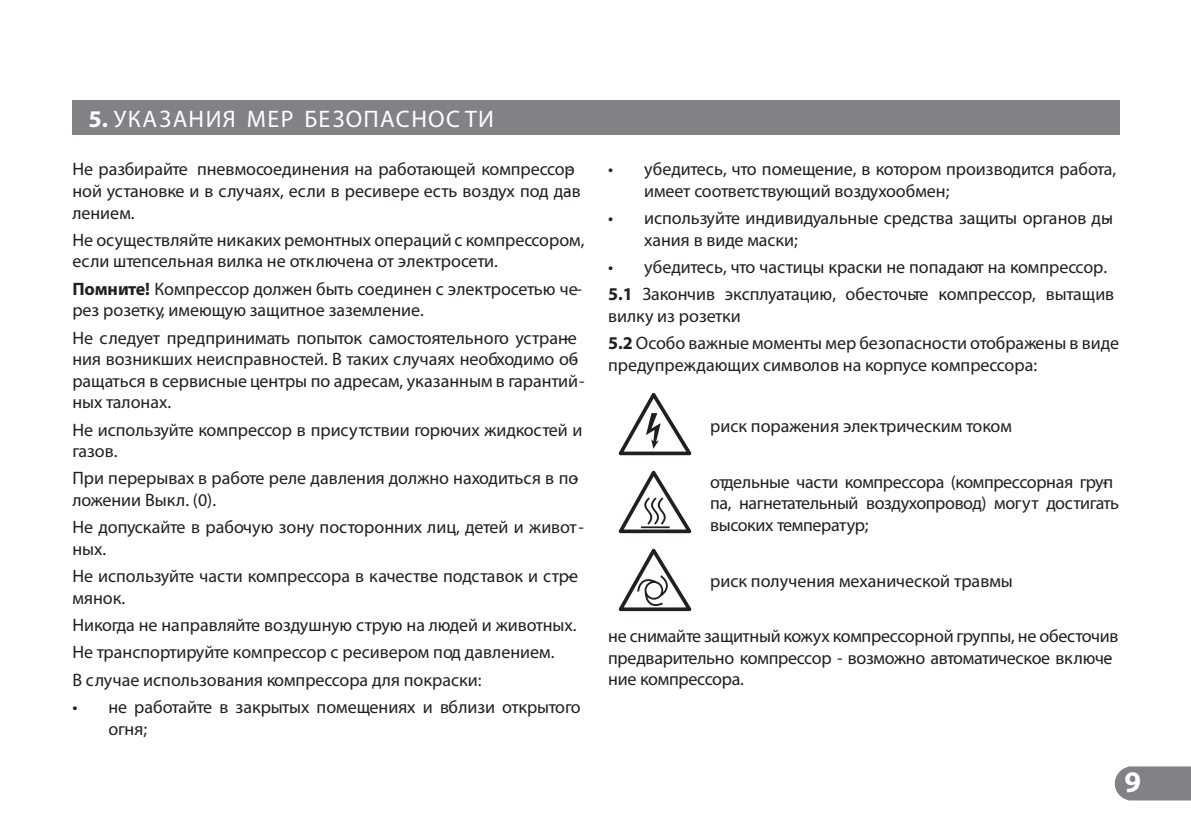
<style>
.page{position:relative;width:1191px;height:838px;background:#fff}
.page>*{position:absolute;margin:0;border:0;box-sizing:border-box;transform-origin:0 0}
.t1{font:700 30px "Myriad Pro";color:#fff}
.t2{font:24px "Myriad Pro";letter-spacing:.06em;color:#fff}
.t3{font:18px/21.6px "Myriad Pro";color:#231f20}
.t4{font:18px/21.6px "Myriad Pro";letter-spacing:-.02em;color:#231f20}
.s1{font-weight:700}
</style>
<div class="page">
<svg style="left:1114px;top:766px;width:76px;height:34px;background:#888a8d"></svg>
<div style="left:72px;top:101px;width:1047px;height:34px;background:#808285"></div>
<svg style="left:618px;top:393px;width:73px;height:62px"></svg>
<svg style="left:618px;top:548px;width:73px;height:63px"></svg>
<svg style="left:618px;top:471px;width:73px;height:62px"></svg>
<h2 class="t2" style="left:88px;top:109px;width:407px"><span class="s1">5.</span> УКАЗАНИЯ МЕР БЕЗОПАСНОС ТИ</h2>
<p class="t3" style="left:72px;top:160px;width:510px">Не разбирайте пневмосоединения на работающей компрессор&shy;ной установке и в случаях, если в ресивере есть воздух под дав&shy;лением.</p>
<p class="t3" style="left:72px;top:231px;width:513px">Не осуществляйте никаких ремонтных операций с компрессором, если штепсельная вилка не отключена от электросети.</p>
<p class="t3" style="left:72px;top:279px;width:511px"><span class="s1">Помните!</span> Компрессор должен быть соединен с электросетью че&shy;рез розетку, имеющую защитное заземление.</p>
<p class="t3" style="left:72px;top:328px;width:514px">Не следует предпринимать попыток самостоятельного устране&shy;ния возникших неисправностей. В таких случаях необходимо об&shy;ращаться в сервисные центры по адресам, указанным в гарантий&shy;ных талонах.</p>
<p class="t3" style="left:72px;top:420px;width:511px">Не используйте компрессор в присутствии горючих жидкостей и газов.</p>
<p class="t3" style="left:72px;top:469px;width:507px">При перерывах в работе реле давления должно находиться в по&shy;ложении Выкл. (0).</p>
<p class="t3" style="left:72px;top:518px;width:513px">Не допускайте в рабочую зону посторонних лиц, детей и живот&shy;ных.</p>
<p class="t3" style="left:72px;top:567px;width:507px">Не используйте части компрессора в качестве подставок и стре&shy;мянок.</p>
<p class="t3" style="left:72px;top:613px;width:505px;line-height:27.2px">Никогда не направляйте воздушную струю на людей и животных.<br>Не транспортируйте компрессор с ресивером под давлением.<br>В случае использования компрессора для покраски:</p>
<p class="t3" style="left:108px;top:698px;width:473px;text-indent:-36px">• не работайте в закрытых помещениях и вблизи открытого огня;</p>
<p class="t3" style="left:644px;top:160px;width:473px;text-indent:-36px">• убедитесь, что помещение, в котором производится работа, имеет соответствующий воздухообмен;</p>
<p class="t3" style="left:644px;top:209px;width:470px;text-indent:-36px">• используйте индивидуальные средства защиты органов ды&shy;хания в виде маски;</p>
<p class="t3" style="left:608px;top:255px;width:507px;line-height:27.2px">• убедитесь, что частицы краски не попадают на компрессор.<br><span class="s1">5.1</span> Закончив эксплуатацию, обесточьте компрессор, вытащив</p>
<p class="t3" style="left:608px;top:304px;width:512px;line-height:27.2px">вилку из розетки<br><span class="s1">5.2</span> Особо важные моменты мер безопасности отображены в виде</p>
<p class="t3" style="left:608px;top:356px;width:430px">предупреждающих символов на корпусе компрессора:</p>
<p class="t3" style="left:710px;top:417px;width:303px">риск поражения электрическим током</p>
<p class="t4" style="left:710px;top:472px;width:410px">отдельные части компрессора (компрессорная гру-п па, нагнетательный воздухопровод) могут достигать высоких температур;</p>
<p class="t3" style="left:710px;top:571px;width:304px">риск получения механической травмы</p>
<p class="t4" style="left:608px;top:627px;width:512px">не снимайте защитный кожух компрессорной группы, не обесточив предварительно компрессор - возможно автоматическое включе&shy;ние компрессора.</p>
<h1 class="t1" style="left:1124px;top:770px;width:18px">9</h1>
</div>
